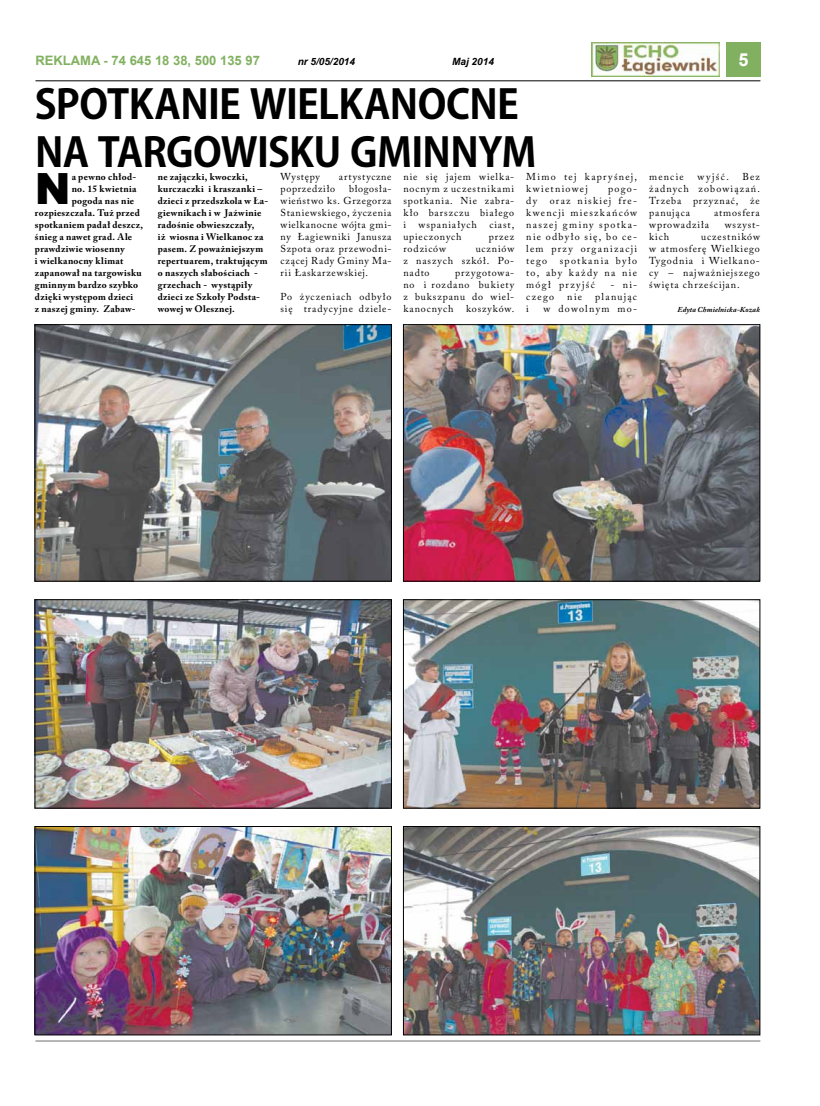
<style>
.page{position:relative;width:820px;height:1106px;background:#fff}
.page>*{position:absolute;margin:0;border:0;box-sizing:border-box;transform-origin:0 0}
.t1{font:900 43px "Arial";color:#000}
.t2{font:700 40px/48px "Koz Go Pr 6 N";letter-spacing:-.02em;color:#000}
.t3{font:700 18px "Arial";color:#fff}
.t4{font:700 13px "Arial";color:#81b160}
.t5{font:10px/12px "Adobe Caslon Pro";letter-spacing:.095em;color:#000;text-align:justify}
.t6{font:10px/12px "Adobe Caslon Pro";letter-spacing:.125em;color:#000}
.t7{font:italic 700 10px "Arial";color:#000}
.t8{font:10px "Adobe Caslon Pro";letter-spacing:.12em;color:#000}
.t9{font:10px "Adobe Caslon Pro";letter-spacing:.07em;color:#000}
.t10{font:10px "Adobe Caslon Pro";letter-spacing:.065em;color:#000}
.t11{font:700 9.5px/12px "Adobe Caslon Pro";letter-spacing:.035em;color:#000}
.t12{font:italic 700 7.5px "Adobe Caslon Pro";letter-spacing:.02em;color:#000}
</style>
<div class="page">
<div style="left:726px;top:43px;width:34px;height:34px;background:#81b160"></div>
<img style="left:591px;top:43px;width:128px;height:34px">
<hr style="left:35px;top:81px;width:725px;height:1px;background:#000">
<hr style="left:35px;top:1040px;width:725px;height:1px;background:#6d6e71">
<img style="left:36px;top:326px;width:354px;height:253px">
<div style="left:34px;top:324px;width:358px;height:257px;border:1px solid #000"></div>
<img style="left:36px;top:601px;width:354px;height:205px">
<div style="left:34px;top:599px;width:358px;height:209px;border:1px solid #000"></div>
<img style="left:36px;top:828px;width:354px;height:205px">
<div style="left:34px;top:826px;width:358px;height:209px;border:1px solid #000"></div>
<img style="left:405px;top:326px;width:353px;height:253px">
<div style="left:403px;top:324px;width:357px;height:257px;border:1px solid #000"></div>
<img style="left:405px;top:601px;width:353px;height:205px">
<div style="left:403px;top:599px;width:357px;height:209px;border:1px solid #000"></div>
<img style="left:405px;top:828px;width:353px;height:205px">
<div style="left:403px;top:826px;width:357px;height:209px;border:1px solid #000"></div>
<h3 class="t4" style="left:35px;top:52px;width:226px">REKLAMA - 74 645 18 38, 500 135 97</h3>
<p class="t7" style="left:297px;top:55px;width:59px">nr 5/05/2014</p>
<p class="t7" style="left:452px;top:55px;width:43px">Maj 2014</p>
<h3 class="t3" style="left:738px;top:48px;width:12px">5</h3>
<h2 class="t2" style="left:35px;top:81px;width:498px">SPOTKANIE WIELKANOCNE<br>NA TARGOWISKU GMINNYM</h2>
<h1 class="t1" style="left:35px;top:157px;width:37px">N</h1>
<p class="t11" style="left:72px;top:171px;width:66px">a pewno chłod-</p>
<p class="t11" style="left:72px;top:183px;width:66px">no. 15 kwietnia</p>
<p class="t11" style="left:72px;top:195px;width:64px">pogoda nas nie</p>
<p class="t11" style="left:35px;top:207px;width:106px">rozpieszczała. Tuż przed</p>
<p class="t11" style="left:35px;top:219px;width:110px">spotkaniem padał deszcz,</p>
<p class="t11" style="left:35px;top:231px;width:99px">śnieg a nawet grad. Ale</p>
<p class="t11" style="left:35px;top:243px;width:91px">prawdziwie wiosenny</p>
<p class="t11" style="left:35px;top:255px;width:90px">i wielkanocny klimat</p>
<p class="t11" style="left:35px;top:267px;width:108px">zapanował na targowisku</p>
<p class="t11" style="left:35px;top:279px;width:105px">gminnym bardzo szybko</p>
<p class="t11" style="left:35px;top:291px;width:100px">dzięki występom dzieci</p>
<p class="t11" style="left:35px;top:303px;width:102px">z naszej gminy. Zabaw-</p>
<p class="t11" style="left:158px;top:171px;width:112px">ne zajączki, kwoczki, kurczaczki i kraszanki – dzieci z przedszkola w Ła&shy;giewnikach i w Jaźwinie radośnie obwieszczały,<br>iż wiosna i Wielkanoc za pasem. Z poważniejszym repertuarem, traktującym o naszych słabościach - grzechach - wystąpiły dzieci ze Szkoły Podsta&shy;wowej w Olesznej.</p>
<p class="t10" style="left:280px;top:171px;width:41px">Występy</p>
<p class="t5" style="left:339px;top:171px;width:54px">artystyczne</p>
<p class="t5" style="left:280px;top:183px;width:112px;text-indent:68px">błogosła&shy;wieństwo ks. Grzegorza Staniewskiego, życzenia wielkanocne wójta gmi&shy;ny Łagiewniki Janusza Szpota oraz przewodni&shy;czącej Rady Gminy Ma&shy;rii Łaskarzewskiej.</p>
<p class="t5" style="left:280px;top:291px;width:112px">Po życzeniach odbyło się tradycyjne dziele-</p>
<p class="t9" style="left:280px;top:183px;width:56px">poprzedziło</p>
<p class="t5" style="left:403px;top:171px;width:112px">nie się jajem wielka&shy;nocnym z uczestnikami spotkania. Nie zabra&shy;kło barszczu białego i wspaniałych ciast, upieczonych</p>
<p class="t5" style="left:488px;top:231px;width:27px">przez</p>
<p class="t5" style="left:403px;top:243px;width:44px">rodziców</p>
<p class="t5" style="left:403px;top:243px;width:112px;text-indent:72px">uczniów z naszych szkół. Po&shy;nadto</p>
<p class="t5" style="left:403px;top:267px;width:112px;text-indent:52px">przygotowa&shy;no i rozdano bukiety z bukszpanu do wiel&shy;kanocnych</p>
<p class="t5" style="left:466px;top:303px;width:50px">koszyków.</p>
<p class="t6" style="left:526px;top:171px;width:112px">Mimo tej kapryśnej, kwietniowej</p>
<p class="t5" style="left:607px;top:183px;width:31px">pogo-</p>
<p class="t5" style="left:526px;top:195px;width:112px;text-indent:24px">oraz niskiej fre&shy;kwencji mieszkańców naszej gminy spotka&shy;nie odbyło się, bo ce&shy;lem przy organizacji tego</p>
<p class="t5" style="left:526px;top:195px;width:12px">dy</p>
<p class="t5" style="left:526px;top:255px;width:112px;text-indent:34px">spotkania było to, aby każdy na nie mógł przyjść</p>
<p class="t5" style="left:610px;top:279px;width:28px">- ni-</p>
<p class="t5" style="left:526px;top:291px;width:29px">czego</p>
<p class="t5" style="left:567px;top:291px;width:16px">nie</p>
<p class="t6" style="left:595px;top:291px;width:43px">planując</p>
<p class="t5" style="left:526px;top:303px;width:4px">i</p>
<p class="t8" style="left:543px;top:303px;width:95px">w dowolnym mo-</p>
<p class="t5" style="left:648px;top:171px;width:112px;text-indent:93px">Bez żadnych zobowiązań.<br>Trzeba przyznać, że panująca</p>
<p class="t5" style="left:648px;top:171px;width:36px">mencie</p>
<p class="t5" style="left:697px;top:171px;width:33px">wyjść.</p>
<p class="t5" style="left:713px;top:207px;width:47px">atmosfera</p>
<p class="t5" style="left:648px;top:219px;width:62px">wprowadziła</p>
<p class="t5" style="left:724px;top:219px;width:37px">wszyst-</p>
<p class="t5" style="left:648px;top:231px;width:22px">kich</p>
<p class="t5" style="left:648px;top:231px;width:112px;text-indent:52px">uczestników w atmosferę Wielkiego Tygodnia i Wielkano&shy;cy – najważniejszego święta chrześcijan.</p>
<p class="t12" style="left:677px;top:305px;width:84px">Edyta Chmielnicka-Kozak</p>
</div>
